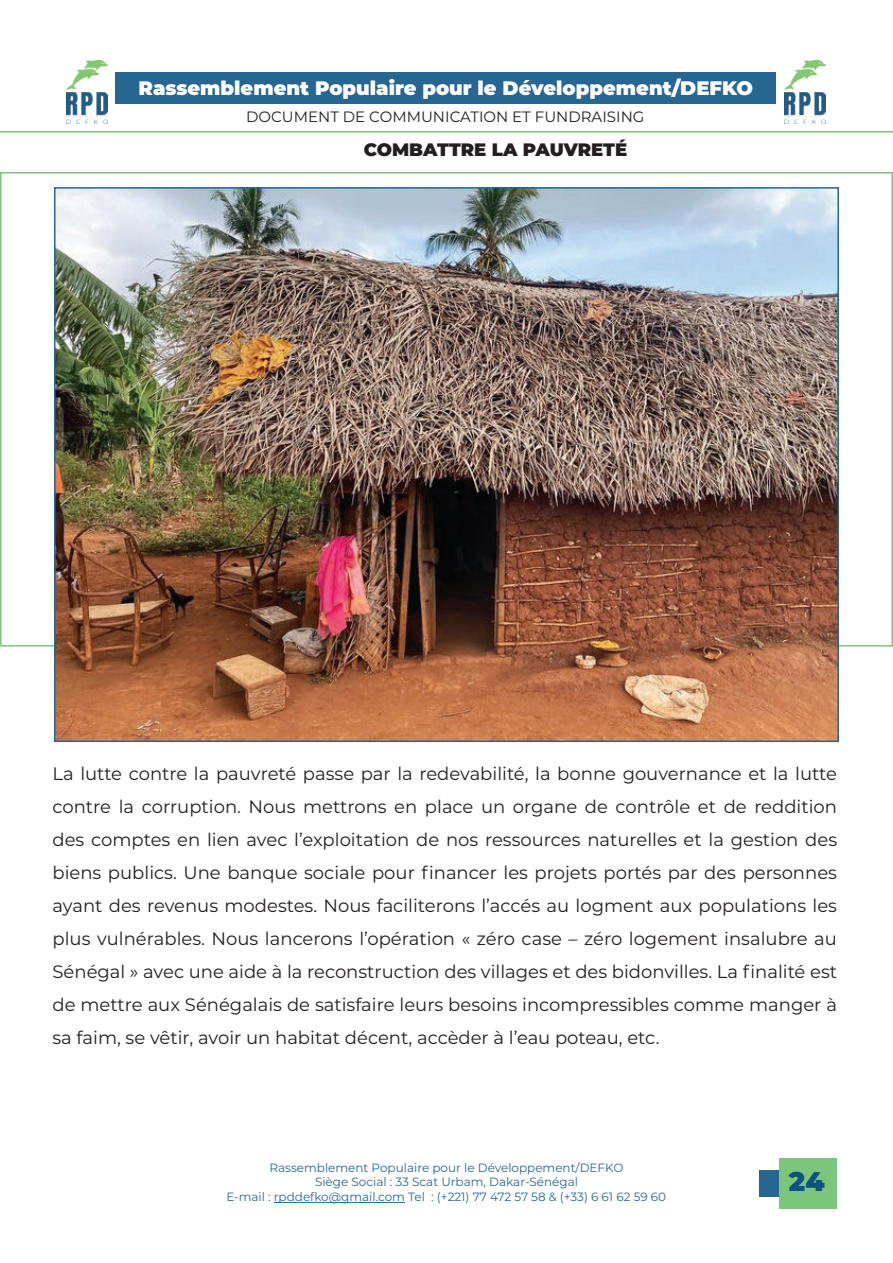
<style>
.page{position:relative;width:893px;height:1263px;background:#fff}
.page>*{position:absolute;margin:0;border:0;box-sizing:border-box;transform-origin:0 0}
.t1{font:900 27px "Montserrat";color:#0f517f}
.t2{font:900 19.5px "Montserrat";color:#fff}
.t3{font:18px/33px "Montserrat";color:#231f20;text-align:justify}
.t4{font:900 18px "Montserrat";color:#231f20}
.t5{font:15px "Montserrat";color:#231f20}
.t6{font:12px/14.4px "Montserrat";color:#266691;text-align:center}
.t7{font:12px "Montserrat";color:#286790}
</style>
<div class="page">
<img style="left:67px;top:59px;width:40px;height:64px">
<img style="left:785px;top:59px;width:40px;height:64px">
<div style="left:116px;top:72px;width:660px;height:32px;background:#266691"></div>
<img style="left:57px;top:190px;width:779px;height:549px">
<div style="left:759px;top:1171px;width:78px;height:26px;background:#266691"></div>
<div style="left:779px;top:1159px;width:58px;height:50px;background:#7cc67c"></div>
<hr style="left:274px;top:1202px;width:131px;height:1px;background:#286790">
<hr style="left:0;top:131px;width:893px;height:2px;background:#7cc67c">
<p class="t2" style="left:139px;top:78px;width:616px">Rassemblement Populaire pour le Développement/DEFKO</p>
<p class="t5" style="left:246px;top:108px;width:400px">DOCUMENT DE COMMUNICATION ET FUNDRAISING</p>
<p class="t4" style="left:364px;top:139px;width:265px">COMBATTRE LA PAUVRETÉ</p>
<p class="t3" style="left:52px;top:758px;width:786px">La lutte contre la pauvreté passe par la redevabilité, la bonne gouvernance et la lutte contre la corruption. Nous mettrons en place un organe de contrôle et de reddition des comptes en lien avec l’exploitation de nos ressources naturelles et la gestion des biens publics. Une banque sociale pour financer les projets portés par des personnes ayant des revenus modestes. Nous faciliterons l’accés au logment aux populations les plus vulnérables. Nous lancerons l’opération « zéro case – zéro logement insalubre au Sénégal » avec une aide à la reconstruction des villages et des bidonvilles. La finalité est de mettre aux Sénégalais de satisfaire leurs besoins incompressibles comme manger à sa faim, se vêtir, avoir un habitat décent, accèder à l’eau poteau, etc.</p>
<p class="t6" style="left:269px;top:1160px;width:355px">Rassemblement Populaire pour le Développement/DEFKO<br>Siège Social : 33 Scat Urbam, Dakar-Sénégal</p>
<p class="t7" style="left:226px;top:1191px;width:441px">E-mail : rpddefko@gmail.com Tel : (+221) 77 472 57 58 &amp; (+33) 6 61 62 59 60</p>
<h1 class="t1" style="left:789px;top:1166px;width:37px">24</h1>
</div>
